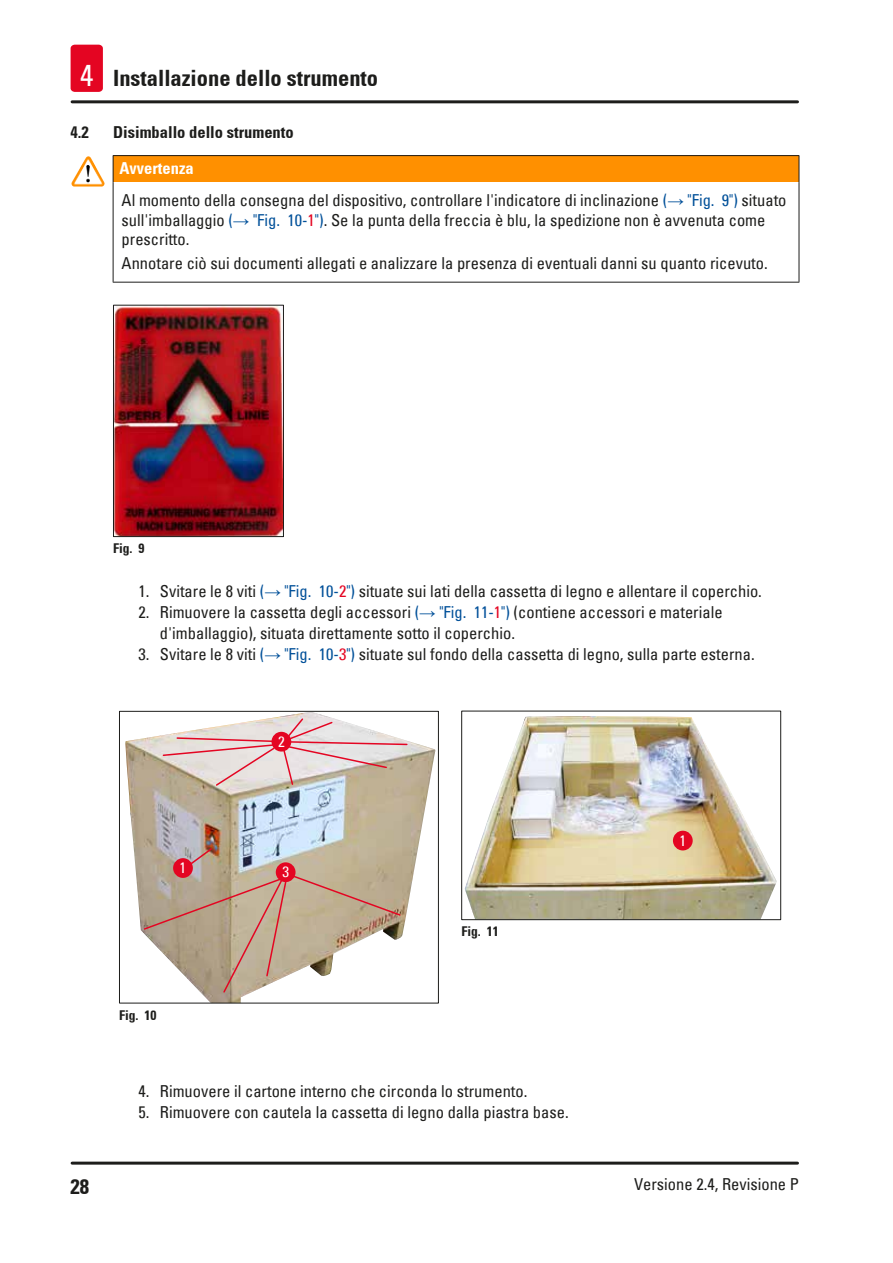
<style>
.page{position:relative;width:893px;height:1263px;background:#fff}
.page>*{position:absolute;margin:0;border:0;box-sizing:border-box;transform-origin:0 0}
.t1{font:700 condensed 22.5px "Univers";color:#1d1d1b}
.t2{font:700 condensed 21px "Univers";color:#1d1d1b}
.Source_of_danger{font:condensed 16.5px/19.8px "Univers";color:#1d1d1b}
.t3{font:700 condensed 16.5px "Univers";color:#1d1d1b}
.Signalword__no_use_a{font:700 condensed 16.5px "Univers";color:#fff}
.t4{font:condensed 15px "Univers";color:#fff}
.t5{font:700 condensed 13.5px "Univers";color:#1d1d1b}
.s1{font-weight:400;font-size:30px;color:#fff}
.s2{color:#005099}
.s3{font-family:"Arial";font-stretch:normal;color:#005099}
.s4{color:#e40522}
</style>
<div class="page">
<hr style="left:72px;top:1161px;width:725px;height:3px;background:#1d1d1b">
<hr style="left:72px;top:100px;width:725px;height:3px;background:#1d1d1b">
<div style="left:71px;top:45px;width:32px;height:47px;background:#e40522;border-radius:4px"></div>
<div style="left:113px;top:156px;width:686px;height:27px;background:#ff9000"></div>
<hr style="left:113px;top:155px;width:686px;height:1px;background:#1d1d1b">
<svg style="left:113px;top:156px;width:1px;height:27px"></svg>
<svg style="left:799px;top:156px;width:1px;height:27px"></svg>
<hr style="left:113px;top:183px;width:1px;height:99px;background:#1d1d1b">
<hr style="left:799px;top:183px;width:1px;height:99px;background:#1d1d1b">
<hr style="left:113px;top:282px;width:686px;height:1px;background:#1d1d1b">
<img style="left:74px;top:156px;width:14px;height:23px">
<img style="left:115px;top:307px;width:167px;height:228px">
<div style="left:113px;top:305px;width:171px;height:232px;border:1px solid #1d1d1b"></div>
<img style="left:125px;top:713px;width:311px;height:288px">
<svg style="left:189px;top:847px;width:24px;height:19px"></svg>
<svg style="left:162px;top:736px;width:114px;height:51px;background:#ddc8c3"></svg>
<svg style="left:282px;top:717px;width:126px;height:69px;background:#ddcdc9"></svg>
<div style="left:173px;top:858px;width:20px;height:20px;background:#e40522;border-radius:50%"></div>
<div style="left:271px;top:732px;width:20px;height:19px;background:#e40522;border-radius:50%"></div>
<div style="left:276px;top:862px;width:20px;height:20px;background:#e40522;border-radius:50%"></div>
<svg style="left:143px;top:874px;width:259px;height:120px"></svg>
<div style="left:119px;top:711px;width:320px;height:292px;border:1px solid #1d1d1b"></div>
<img style="left:465px;top:716px;width:312px;height:202px">
<div style="left:673px;top:831px;width:20px;height:19px;background:#e40522;border-radius:50%"></div>
<div style="left:461px;top:711px;width:320px;height:209px;border:1px solid #1d1d1b"></div>
<h1 class="t1" style="left:80px;top:65px;width:300px"><span class="s1">4</span> Installazione dello strumento</h1>
<p class="t3" style="left:71px;top:122px;width:20px">4.2</p>
<p class="t3" style="left:113px;top:122px;width:182px">Disimballo dello strumento</p>
<p class="Signalword__no_use_a" style="left:119px;top:158px;width:76px">Avvertenza</p>
<p class="Source_of_danger" style="left:122px;top:190px;width:666px">Al momento della consegna del dispositivo, controllare l'indicatore di inclinazione <span class="s2">(</span><span class="s3">→</span> <span class="s2">"Fig. 9")</span> situato sull'imballaggio <span class="s2">(</span><span class="s3">→</span> <span class="s2">"Fig. 10‑</span><span class="s4">1</span><span class="s2">")</span>. Se la punta della freccia è blu, la spedizione non è avvenuta come prescritto.</p>
<p class="Source_of_danger" style="left:122px;top:253px;width:648px">Annotare ciò sui documenti allegati e analizzare la presenza di eventuali danni su quanto ricevuto.</p>
<p class="t5" style="left:113px;top:540px;width:33px">Fig. 9</p>
<p class="Source_of_danger" style="left:139px;top:581px;width:625px">1. Svitare le 8 viti <span class="s2">(</span><span class="s3">→</span> <span class="s2">"Fig. 10‑</span><span class="s4">2</span><span class="s2">")</span> situate sui lati della cassetta di legno e allentare il coperchio.</p>
<p class="Source_of_danger" style="left:160px;top:601px;width:564px;line-height:20.9px;text-indent:-21px">2. Rimuovere la cassetta degli accessori <span class="s2">(</span><span class="s3">→</span> <span class="s2">"Fig. 11‑</span><span class="s4">1</span><span class="s2">")</span> (contiene accessori e materiale d'imballaggio), situata direttamente sotto il coperchio.</p>
<p class="Source_of_danger" style="left:139px;top:643px;width:617px">3. Svitare le 8 viti <span class="s2">(</span><span class="s3">→</span> <span class="s2">"Fig. 10‑</span><span class="s4">3</span><span class="s2">")</span> situate sul fondo della cassetta di legno, sulla parte esterna.</p>
<p class="t4" style="left:180px;top:858px;width:8px">1</p>
<p class="t5" style="left:119px;top:1006px;width:39px">Fig. 10</p>
<p class="t4" style="left:278px;top:732px;width:8px">2</p>
<p class="t4" style="left:282px;top:862px;width:8px">3</p>
<p class="t5" style="left:461px;top:923px;width:39px">Fig. 11</p>
<p class="Source_of_danger" style="left:139px;top:1081px;width:390px">4. Rimuovere il cartone interno che circonda lo strumento.</p>
<p class="Source_of_danger" style="left:139px;top:1102px;width:431px">5. Rimuovere con cautela la cassetta di legno dalla piastra base.</p>
<p class="t4" style="left:679px;top:831px;width:8px">1</p>
<p class="t2" style="left:71px;top:1173px;width:20px">28</p>
<p class="Source_of_danger" style="left:634px;top:1173px;width:166px">Versione 2.4, Revisione P</p>
</div>
